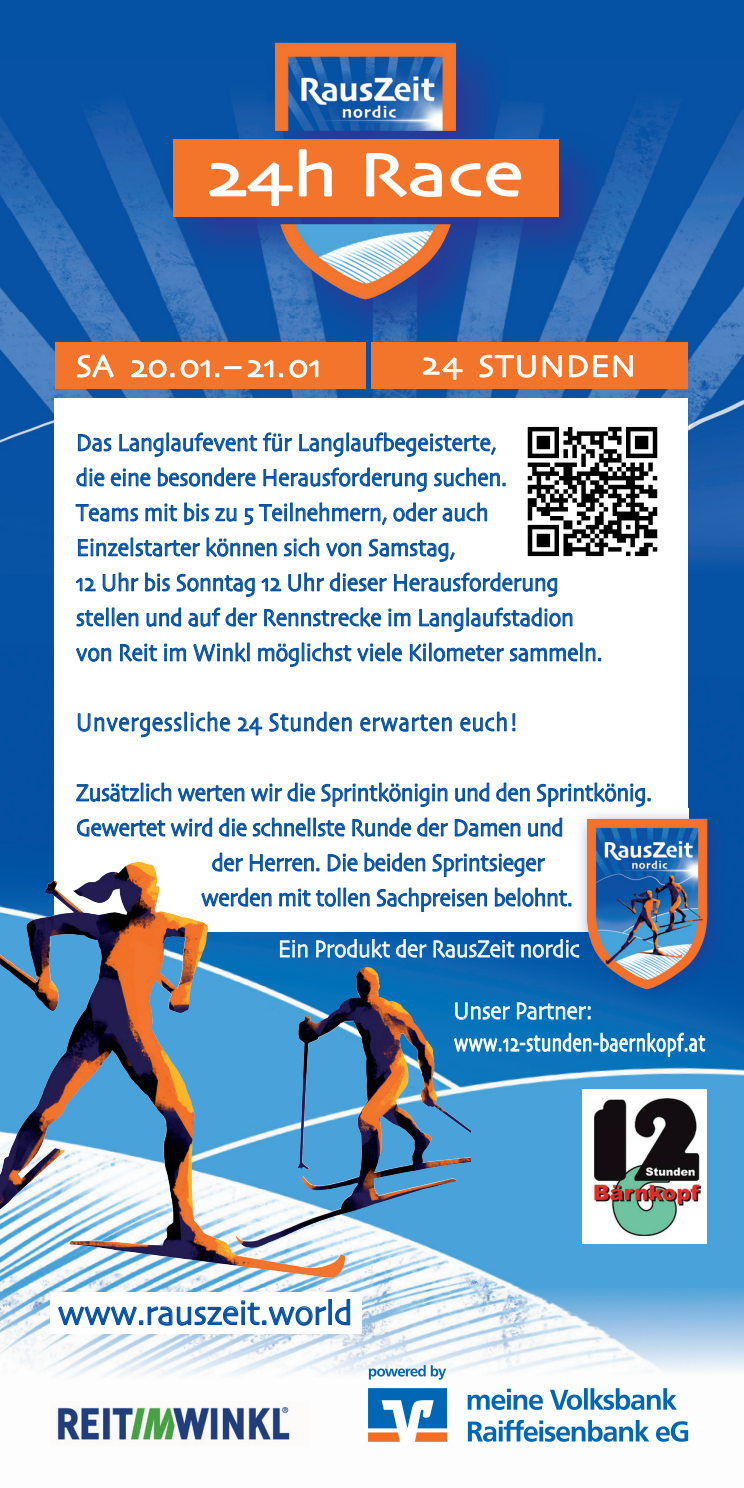
<style>
.page{position:relative;width:744px;height:1488px;background:#fff}
.page>*{position:absolute;margin:0;border:0;box-sizing:border-box;transform-origin:0 0}
.t1{font:63px "Skia";letter-spacing:.01em;color:#fff;scale:1.22 1}
.t2{font:35px "Skia";letter-spacing:-.01em;color:#0551a4;scale:.95 1}
.t3{font:32.5px "Skia";letter-spacing:.02em;color:#fff}
.t4{font:32.5px "Skia";letter-spacing:.02em;color:#fff;scale:1.07 1}
.t5{font:26.25px "Skia";letter-spacing:.03em;color:#0551a4;scale:.83 1}
.t6{font:25px/35px "Skia";color:#0551a4;scale:.87 1}
.t7{font:25px "Skia";letter-spacing:-.01em;color:#fff;scale:.87 1}
.t8{font:25px "Skia";letter-spacing:.03em;color:#fff;scale:.7 1}
</style>
<div class="page">
<div style="left:0;top:209px;width:744px;height:500px;background:#0551a4"></div>
<img style="left:0;top:643px;width:744px;height:645px">
<img style="left:0;top:1288px;width:744px;height:154px">
<img style="left:0;top:311px;width:744px;height:263px">
<img style="left:615px;top:59px;width:129px;height:252px">
<img style="left:0;top:59px;width:160px;height:252px">
<img style="left:160px;top:59px;width:455px;height:295px">
<img style="left:275px;top:59px;width:181px;height:72px">
<div style="left:173px;top:139px;width:385px;height:77px;background:#f3752c"></div>
<svg style="left:209px;top:149px;width:123px;height:58px"></svg>
<svg style="left:366px;top:153px;width:76px;height:44px"></svg>
<svg style="left:450px;top:162px;width:72px;height:35px"></svg>
<img style="left:280px;top:224px;width:171px;height:75px">
<div style="left:55px;top:399px;width:633px;height:532px;background:#fff"></div>
<div style="left:55px;top:342px;width:311px;height:46px;background:#f3752c"></div>
<div style="left:371px;top:342px;width:317px;height:46px;background:#f3752c"></div>
<svg style="left:77px;top:333px;width:37px;height:45px"></svg>
<svg style="left:131px;top:359px;width:88px;height:19px"></svg>
<div style="left:224px;top:366px;width:18px;height:3px;border:1px solid #fff"></div>
<svg style="left:247px;top:359px;width:36px;height:19px"></svg>
<svg style="left:289px;top:359px;width:30px;height:19px"></svg>
<svg style="left:422px;top:357px;width:41px;height:23px"></svg>
<svg style="left:479px;top:334px;width:57px;height:65px"></svg>
<svg style="left:542px;top:355px;width:20px;height:23px"></svg>
<svg style="left:569px;top:355px;width:64px;height:23px"></svg>
<svg style="left:75px;top:432px;width:526px;height:235px"></svg>
<svg style="left:78px;top:711px;width:152px;height:27px"></svg>
<svg style="left:237px;top:717px;width:25px;height:18px"></svg>
<svg style="left:269px;top:711px;width:83px;height:21px"></svg>
<svg style="left:360px;top:714px;width:92px;height:18px"></svg>
<svg style="left:460px;top:711px;width:55px;height:21px"></svg>
<svg style="left:76px;top:782px;width:574px;height:135px"></svg>
<img style="left:515px;top:426px;width:143px;height:149px">
<img style="left:20px;top:861px;width:118px;height:121px">
<img style="left:298px;top:967px;width:68px;height:202px">
<img style="left:51px;top:1400px;width:257px;height:42px">
<svg style="left:468px;top:1419px;width:220px;height:22px"></svg>
<svg style="left:468px;top:1388px;width:209px;height:21px"></svg>
<svg style="left:367px;top:1387px;width:81px;height:55px"></svg>
<svg style="left:368px;top:1388px;width:79px;height:53px"></svg>
<svg style="left:369px;top:1365px;width:77px;height:14px"></svg>
<div style="left:51px;top:1292px;width:311px;height:41px;background:#fff"></div>
<svg style="left:57px;top:1278px;width:294px;height:64px"></svg>
<img style="left:577px;top:809px;width:150px;height:199px">
<img style="left:577px;top:809px;width:111px;height:122px">
<svg style="left:280px;top:939px;width:300px;height:19px"></svg>
<svg style="left:454px;top:1002px;width:251px;height:62px"></svg>
<img style="left:587px;top:819px;width:120px;height:170px">
<div style="left:582px;top:1089px;width:125px;height:154px;background:#fff"></div>
<img style="left:595px;top:1098px;width:105px;height:137px">
<div style="left:0;top:0;width:744px;height:59px;background:#0551a4"></div>
<h1 class="t1" style="left:207px;top:137px;width:261px">24h Race</h1>
<h3 class="t3" style="left:76px;top:347px;width:247px">SA 20.01. – 21.01</h3>
<h3 class="t4" style="left:422px;top:347px;width:202px">24 STUNDEN</h3>
<p class="t6" style="left:76px;top:426px;width:607px">Das Langlaufevent für Langlaufbegeisterte,<br>die eine besondere Herausforderung suchen.<br>Teams mit bis zu 5 Teilnehmern, oder auch Einzelstarter können sich von Samstag,<br>12 Uhr bis Sonntag 12 Uhr dieser Herausforderung stellen und auf der Rennstrecke im Langlaufstadion von Reit im Winkl möglichst viele Kilometer sammeln.</p>
<p class="t5" style="left:76px;top:706px;width:535px">Unvergessliche 24 Stunden erwarten euch!</p>
<p class="t6" style="left:76px;top:776px;width:663px">Zusätzlich werten wir die Sprintkönigin und den Sprintkönig.</p>
<p class="t6" style="left:76px;top:811px;width:562px">Gewertet wird die schnellste Runde der Damen und</p>
<p class="t6" style="left:212px;top:846px;width:384px">der Herren. Die beiden Sprintsieger</p>
<p class="t6" style="left:201px;top:881px;width:428px">werden mit tollen Sachpreisen belohnt.</p>
<p class="t7" style="left:278px;top:934px;width:349px">Ein Produkt der RausZeit nordic</p>
<p class="t7" style="left:453px;top:996px;width:162px">Unser Partner:</p>
<h2 class="t2" style="left:58px;top:1292px;width:312px">www.rauszeit.world</h2>
<p class="t8" style="left:454px;top:1028px;width:360px">www.12-stunden-baernkopf.at</p>
</div>
